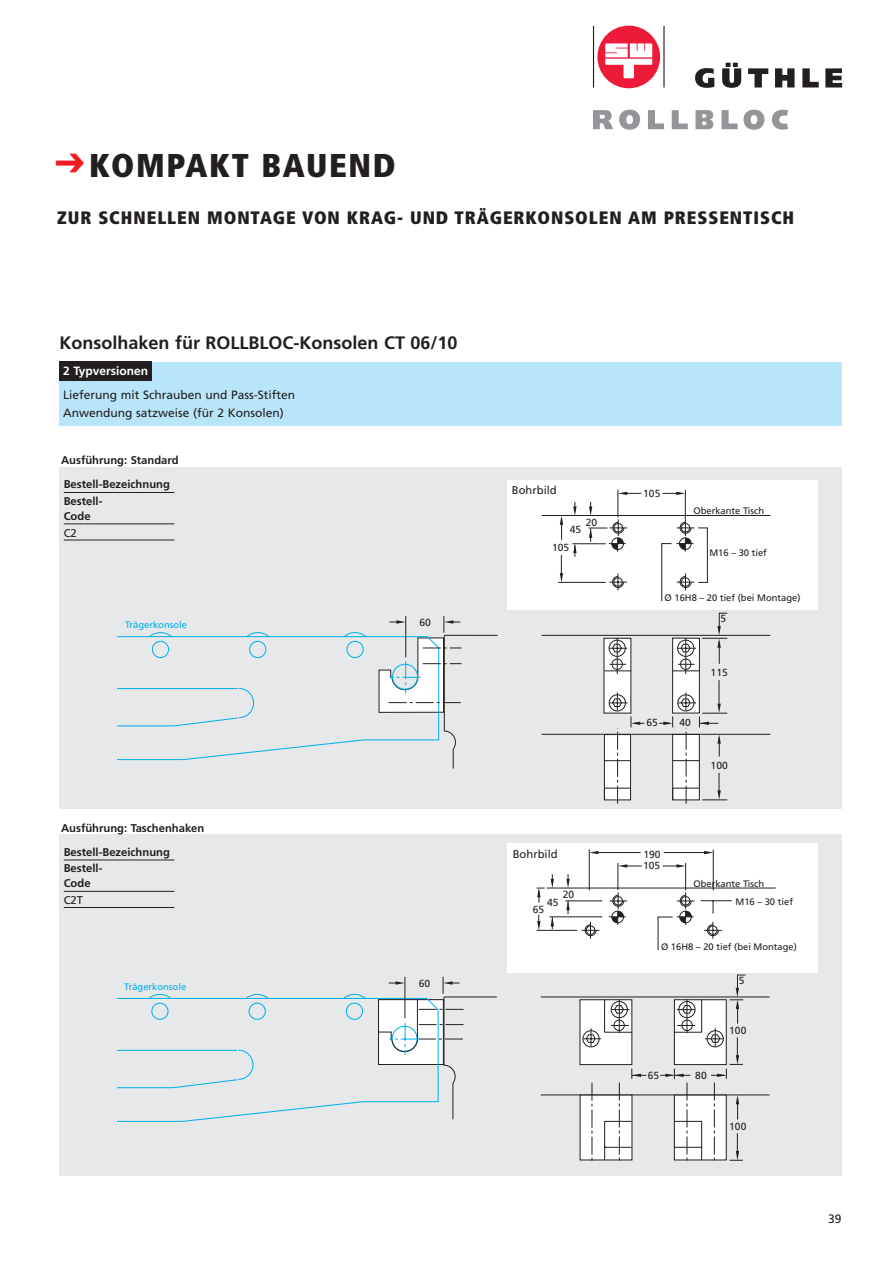
<style>
.page{position:relative;width:893px;height:1263px;background:#fff}
.page>*{position:absolute;margin:0;border:0;box-sizing:border-box;transform-origin:0 0}
.t1{font:900 condensed 33px "Frutiger";letter-spacing:.05em;color:#231f20}
.t2{font:900 condensed 18px "Frutiger";letter-spacing:.05em;color:#231f20}
.t3{font:700 18px "Frutiger";color:#231f20}
.t4{font:12.15px "Frutiger";color:#231f20}
.t5{font:12px/18.8px "Frutiger";color:#231f20}
.t6{font:700 12px "Frutiger";color:#fff}
.t7{font:700 11.25px/16.4px "Frutiger";color:#231f20}
.t8{font:11.25px "Frutiger";color:#231f20}
.t9{font:10.35px "Frutiger";color:#231f20}
.t10{font:9.45px "Frutiger";color:#231f20}
.t11{font:9.45px "Frutiger";color:#00aeef}
.s1{font-family:"X Pressio";font-weight:400;font-stretch:normal;color:#ee1d23}
</style>
<div class="page">
<div style="left:60px;top:362px;width:782px;height:64px;background:#b9e5fa"></div>
<div style="left:60px;top:834px;width:782px;height:342px;background:#e7e8e9"></div>
<div style="left:60px;top:467px;width:782px;height:341px;background:#e7e8e9"></div>
<div style="left:60px;top:361px;width:92px;height:19px;background:#231f20"></div>
<div style="left:508px;top:844px;width:310px;height:129px;background:#fff"></div>
<div style="left:508px;top:480px;width:310px;height:130px;background:#fff"></div>
<svg style="left:117px;top:808px;width:323px;height:1px"></svg>
<hr style="left:445px;top:1093px;width:53px;height:1px;background:#231f20">
<hr style="left:444px;top:635px;width:54px;height:1px;background:#231f20">
<svg style="left:541px;top:490px;width:230px;height:319px"></svg>
<svg style="left:117px;top:616px;width:345px;height:152px"></svg>
<hr style="left:442px;top:1005px;width:53px;height:1px;background:#231f20">
<hr style="left:442px;top:837px;width:53px;height:1px;background:#231f20">
<hr style="left:547px;top:888px;width:229px;height:1px;background:#231f20">
<svg style="left:117px;top:1095px;width:322px;height:27px"></svg>
<hr style="left:444px;top:997px;width:53px;height:1px;background:#231f20">
<hr style="left:444px;top:969px;width:53px;height:1px;background:#231f20">
<svg style="left:537px;top:843px;width:233px;height:318px"></svg>
<svg style="left:114px;top:837px;width:350px;height:258px"></svg>
<hr style="left:453px;top:1083px;width:1px;height:36px;background:#231f20">
<hr style="left:593px;top:26px;width:1px;height:62px;background:#231f20">
<hr style="left:663px;top:26px;width:2px;height:62px;background:#231f20">
<svg style="left:695px;top:68px;width:19px;height:20px"></svg>
<svg style="left:722px;top:63px;width:19px;height:25px"></svg>
<svg style="left:825px;top:68px;width:17px;height:19px"></svg>
<svg style="left:748px;top:68px;width:20px;height:19px"></svg>
<svg style="left:775px;top:68px;width:19px;height:19px"></svg>
<svg style="left:802px;top:68px;width:17px;height:19px"></svg>
<div style="left:597px;top:26px;width:63px;height:62px;background:#ed1a3a;border-radius:50%"></div>
<svg style="left:605px;top:43px;width:47px;height:35px"></svg>
<svg style="left:593px;top:110px;width:20px;height:19px"></svg>
<svg style="left:619px;top:110px;width:21px;height:20px"></svg>
<svg style="left:648px;top:110px;width:16px;height:19px"></svg>
<svg style="left:672px;top:110px;width:16px;height:19px"></svg>
<svg style="left:695px;top:110px;width:18px;height:19px"></svg>
<svg style="left:722px;top:110px;width:16px;height:19px"></svg>
<svg style="left:744px;top:110px;width:20px;height:20px"></svg>
<svg style="left:772px;top:110px;width:16px;height:20px"></svg>
<hr style="left:64px;top:492px;width:110px;height:1px;background:#231f20">
<hr style="left:64px;top:523px;width:110px;height:1px;background:#231f20">
<hr style="left:64px;top:540px;width:110px;height:1px;background:#231f20">
<hr style="left:64px;top:859px;width:110px;height:1px;background:#231f20">
<hr style="left:64px;top:891px;width:110px;height:1px;background:#231f20">
<hr style="left:64px;top:907px;width:110px;height:1px;background:#231f20">
<h1 class="t1" style="left:54px;top:152px;width:343px"><span class="s1">C</span>KOMPAKT BAUEND</h1>
<h2 class="t2" style="left:57px;top:210px;width:739px">ZUR SCHNELLEN MONTAGE VON KRAG- UND TRÄGERKONSOLEN AM PRESSENTISCH</h2>
<h2 class="t3" style="left:60px;top:336px;width:399px">Konsolhaken für ROLLBLOC-Konsolen CT 06/10</h2>
<p class="t6" style="left:63px;top:366px;width:87px">2 Typversionen</p>
<p class="t5" style="left:63px;top:386px;width:233px">Lieferung mit Schrauben und Pass-Stiften<br>Anwendung satzweise (für 2 Konsolen)</p>
<p class="t7" style="left:61px;top:452px;width:119px">Ausführung: Standard</p>
<p class="t7" style="left:64px;top:477px;width:108px">Bestell-Bezeichnung<br>Bestell-</p>
<p class="t7" style="left:64px;top:508px;width:28px">Code</p>
<p class="t8" style="left:64px;top:528px;width:15px">C2</p>
<p class="t11" style="left:125px;top:621px;width:64px">Trägerkonsole</p>
<p class="t7" style="left:61px;top:820px;width:145px">Ausführung: Taschenhaken</p>
<p class="t7" style="left:64px;top:844px;width:108px">Bestell-Bezeichnung<br>Bestell-</p>
<p class="t7" style="left:64px;top:876px;width:28px">Code</p>
<p class="t8" style="left:64px;top:896px;width:21px">C2T</p>
<p class="t11" style="left:124px;top:983px;width:64px">Trägerkonsole</p>
<p class="t8" style="left:512px;top:485px;width:46px">Bohrbild</p>
<p class="t9" style="left:586px;top:518px;width:13px">20</p>
<p class="t9" style="left:570px;top:525px;width:13px">45</p>
<p class="t9" style="left:552px;top:543px;width:19px">105</p>
<p class="t9" style="left:643px;top:489px;width:19px">105</p>
<p class="t10" style="left:693px;top:507px;width:72px">Oberkante Tisch</p>
<p class="t10" style="left:709px;top:549px;width:59px">M16 – 30 tief</p>
<p class="t10" style="left:665px;top:594px;width:137px">Ø 16H8 – 20 tief (bei Montage)</p>
<p class="t9" style="left:420px;top:618px;width:13px">60</p>
<p class="t9" style="left:721px;top:615px;width:7px">5</p>
<p class="t8" style="left:513px;top:849px;width:46px">Bohrbild</p>
<p class="t9" style="left:563px;top:891px;width:13px">20</p>
<p class="t9" style="left:547px;top:899px;width:13px">45</p>
<p class="t9" style="left:533px;top:905px;width:13px">65</p>
<p class="t9" style="left:646px;top:718px;width:13px">65</p>
<p class="t9" style="left:680px;top:718px;width:13px">40</p>
<p class="t9" style="left:711px;top:669px;width:19px">115</p>
<p class="t9" style="left:711px;top:761px;width:19px">100</p>
<p class="t9" style="left:643px;top:850px;width:19px">190</p>
<p class="t9" style="left:643px;top:861px;width:19px">105</p>
<p class="t10" style="left:693px;top:880px;width:72px">Oberkante Tisch</p>
<p class="t10" style="left:735px;top:898px;width:59px">M16 – 30 tief</p>
<p class="t10" style="left:661px;top:943px;width:137px">Ø 16H8 – 20 tief (bei Montage)</p>
<p class="t9" style="left:419px;top:979px;width:13px">60</p>
<p class="t9" style="left:739px;top:976px;width:7px">5</p>
<p class="t9" style="left:648px;top:1071px;width:13px">65</p>
<p class="t9" style="left:695px;top:1071px;width:13px">80</p>
<p class="t9" style="left:729px;top:1027px;width:19px">100</p>
<p class="t9" style="left:729px;top:1122px;width:19px">100</p>
<p class="t4" style="left:828px;top:1214px;width:15px">39</p>
</div>
